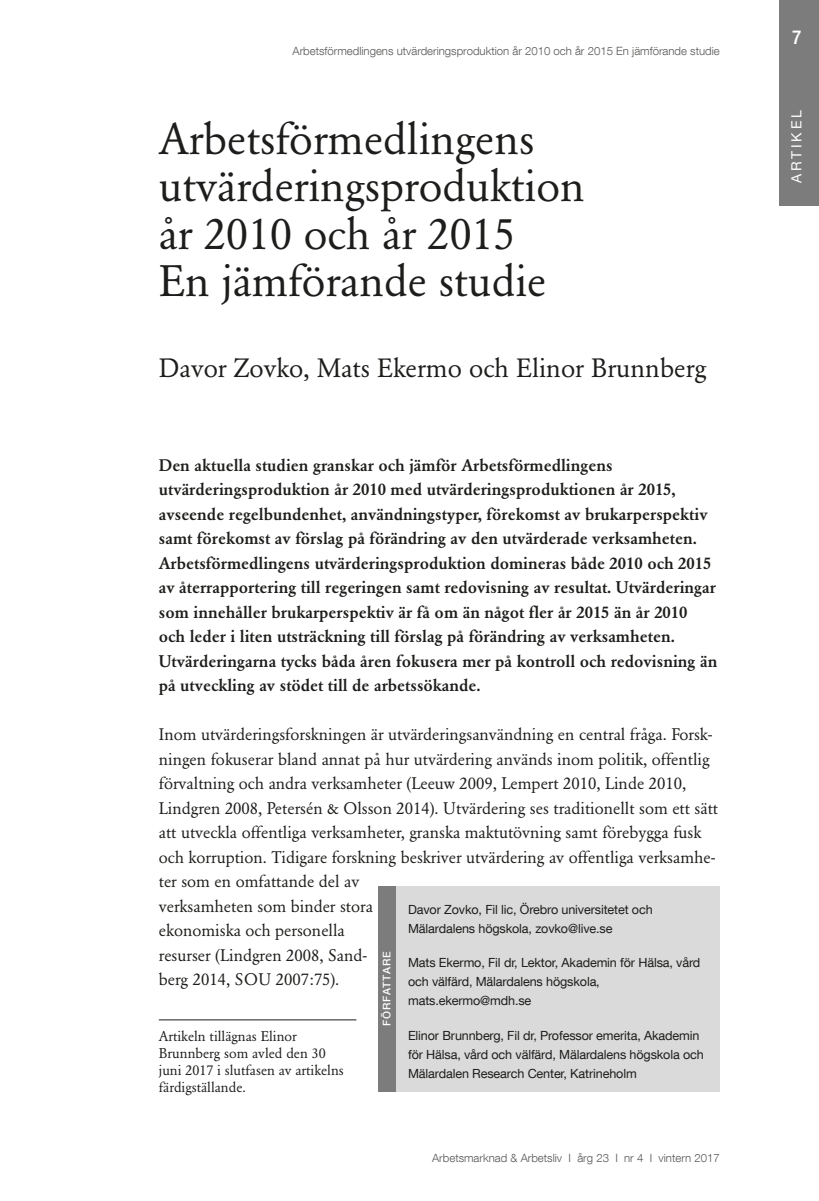
<style>
.page{position:relative;width:819px;height:1201px;background:#fff}
.page>*{position:absolute;margin:0;border:0;box-sizing:border-box;transform-origin:0 0}
.t1{font:43.75px/47.2px "Garamond BE";color:#1d1d1b}
.t2{font:26.25px "Garamond BE";color:#1d1d1b}
.t3{font:500 condensed 19.25px "Helvetica Neue LT Com";color:#fff}
.t4{font:500 16.62px/24.5px "Garamond BE";color:#1d1d1b}
.t5{font:16.62px/24.5px "Garamond BE";color:#1d1d1b}
.t6{font:14px/16.8px "Garamond BE";color:#1d1d1b}
.t7{font:14px "Helvetica Neue LT Com";letter-spacing:.2em;color:#fff}
.t8{font:12.6px/19.2px "Helvetica Neue LT Com";letter-spacing:-.01em;color:#1d1d1b}
.t9{font:300 11.38px "Helvetica Neue LT Com";color:#575756}
.t10{font:500 10.5px "Helvetica Neue LT Com";letter-spacing:.1em;color:#fff}
</style>
<div class="page">
<div style="left:779px;top:0;width:40px;height:205px;background:#7c7c7c"></div>
<div style="left:393px;top:885px;width:326px;height:206px;background:#dadada"></div>
<div style="left:378px;top:885px;width:17px;height:206px;background:#7c7c7c"></div>
<hr style="left:159px;top:1019px;width:197px;height:1px;background:#1d1d1b">
<p class="t9" style="left:292px;top:44px;width:428px">Arbetsförmedlingens utvärderingsproduktion år 2010 och år 2015 En jämförande studie</p>
<h1 class="t1" style="left:159px;top:116px;width:427px">Arbetsförmedlingens utvärderingsproduktion år 2010 och år 2015<br>En jämförande studie</h1>
<h2 class="t2" style="left:159px;top:353px;width:549px">Davor Zovko, Mats Ekermo och Elinor Brunnberg</h2>
<p class="t4" style="left:159px;top:453px;width:560px">Den aktuella studien granskar och jämför Arbetsförmedlingens utvärderingsproduktion år 2010 med utvärderingsproduktionen år 2015, avseende regelbundenhet, användningstyper, förekomst av brukarperspektiv samt förekomst av förslag på förändring av den utvärderade verksamheten.<br>Arbetsförmedlingens utvärderingsproduktion domineras både 2010 och 2015 av återrapportering till regeringen samt redovisning av resultat. Utvärderingar som innehåller brukarperspektiv är få om än något fler år 2015 än år 2010 och leder i liten utsträckning till förslag på förändring av verksamheten.<br>Utvärderingarna tycks båda åren fokusera mer på kontroll och redovisning än på utveckling av stödet till de arbetssökande.</p>
<p class="t5" style="left:159px;top:722px;width:560px">Inom utvärderingsforskningen är utvärderingsanvändning en central fråga. Forsk&shy;ningen fokuserar bland annat på hur utvärdering används inom politik, offentlig förvaltning och andra verksamheter (Leeuw 2009, Lempert 2010, Linde 2010, Lindgren 2008, Petersén &amp; Olsson 2014). Utvärdering ses traditionellt som ett sätt att utveckla offentliga verksamheter, granska maktutövning samt förebygga fusk och korruption. Tidigare forskning beskriver utvärdering av offentliga verksamhe&shy;ter som en omfattande del av<br>verksamheten som binder stora<br>ekonomiska och personella<br>resurser (Lindgren 2008, Sand-<br>berg 2014, SOU 2007:75).</p>
<p class="t8" style="left:408px;top:899px;width:246px">Davor Zovko, Fil lic, Örebro universitetet och<br>Mälardalens högskola, zovko@live.se</p>
<p class="t8" style="left:408px;top:952px;width:294px">Mats Ekermo, Fil dr, Lektor, Akademin för Hälsa, vård och välfärd, Mälardalens högskola, mats.ekermo@mdh.se</p>
<p class="t8" style="left:408px;top:1025px;width:297px">Elinor Brunnberg, Fil dr, Professor emerita, Akademin för Hälsa, vård och välfärd, Mälardalens högskola och<br>Mälardalen Research Center, Katrineholm</p>
<p class="t10" style="left:380px;top:1026px;width:77px;rotate:-90deg">FÖRFATTARE</p>
<p class="t6" style="left:159px;top:1028px;width:186px">Artikeln tillägnas Elinor<br>Brunnberg som avled den 30 juni 2017 i slutfasen av artikelns färdigställande.</p>
<p class="t9" style="left:432px;top:1151px;width:289px">Arbetsmarknad &amp; Arbetsliv I årg 23 I nr 4 I vintern 2017</p>
<p class="t3" style="left:792px;top:25px;width:11px">7</p>
<p class="t7" style="left:788px;top:183px;width:74px;rotate:-90deg">ARTIKEL</p>
</div>
